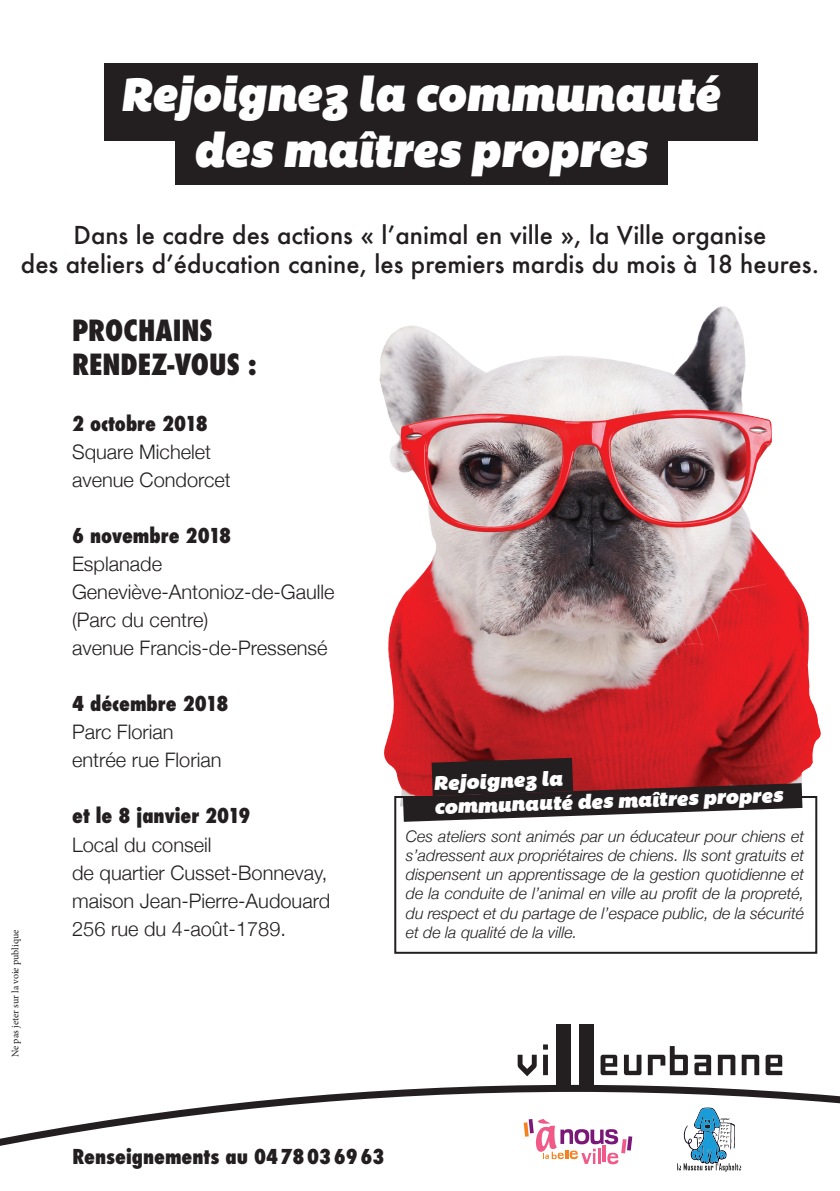
<style>
.page{position:relative;width:840px;height:1191px;background:#fff}
.page>*{position:absolute;margin:0;border:0;box-sizing:border-box;transform-origin:0 0}
.t1{font:italic 48px/56px "Bemio";color:#fff;text-align:center;scale:.92 1}
.t2{font:800 condensed 28.4px/34px "Futura";color:#231f20}
.t3{font:500 24px/28.8px "Futura";color:#231f20;text-align:center}
.t4{font:300 20px/28px "Helvetica Neue";color:#231f20}
.t5{font:800 condensed 20px "Futura";color:#231f20}
.t6{font:italic 20px/24px "Bemio";color:#fff}
.t7{font:italic 300 16px/19.2px "Helvetica Neue";color:#231f20;text-align:justify}
.t8{font:10px "Minion Pro";color:#231f20}
</style>
<div class="page">
<img style="left:379px;top:306px;width:442px;height:500px">
<div style="left:394px;top:796px;width:422px;height:157px;border:2px solid #231f20"></div>
<svg style="left:403px;top:758px;width:399px;height:64px;background:#6a3739"></svg>
<div style="left:104px;top:63px;width:653px;height:78px;background:#231f20"></div>
<div style="left:175px;top:141px;width:492px;height:44px;background:#231f20"></div>
<svg style="left:0;top:1084px;width:839px;height:87px"></svg>
<svg style="left:517px;top:1054px;width:19px;height:22px"></svg>
<svg style="left:543px;top:1044px;width:4px;height:5px"></svg>
<svg style="left:543px;top:1054px;width:4px;height:21px"></svg>
<svg style="left:600px;top:1054px;width:17px;height:21px"></svg>
<svg style="left:765px;top:1054px;width:16px;height:21px"></svg>
<svg style="left:623px;top:1054px;width:18px;height:21px"></svg>
<svg style="left:647px;top:1046px;width:40px;height:29px"></svg>
<svg style="left:694px;top:1054px;width:16px;height:21px"></svg>
<svg style="left:717px;top:1054px;width:18px;height:21px"></svg>
<svg style="left:741px;top:1054px;width:17px;height:21px"></svg>
<div style="left:556px;top:1024px;width:14px;height:61px;background:#231f20"></div>
<div style="left:579px;top:1024px;width:14px;height:61px;background:#231f20"></div>
<svg style="left:523px;top:1119px;width:109px;height:45px"></svg>
<svg style="left:676px;top:1107px;width:64px;height:65px"></svg>
<h1 class="t1" style="left:120px;top:66px;width:653px">Rejoignez la communauté des maîtres propres</h1>
<h3 class="t3" style="left:21px;top:220px;width:799px">Dans le cadre des actions « l’animal en ville », la Ville organise<br>des ateliers d’éducation canine, les premiers mardis du mois à 18 heures.</h3>
<p class="t8" style="left:9px;top:1057px;width:129px;rotate:-90deg">Ne pas jeter sur la voie publique</p>
<h2 class="t2" style="left:72px;top:313px;width:186px">PROCHAINS<br>RENDEZ-VOUS :</h2>
<p class="t5" style="left:72px;top:410px;width:137px">2 octobre 2018</p>
<p class="t4" style="left:72px;top:437px;width:160px">Square Michelet avenue Condorcet</p>
<p class="t5" style="left:72px;top:522px;width:161px">6 novembre 2018</p>
<p class="t4" style="left:72px;top:549px;width:264px">Esplanade<br>Geneviève-Antonioz-de-Gaulle (Parc du centre)<br>avenue Francis-de-Pressensé</p>
<p class="t5" style="left:72px;top:690px;width:158px">4 décembre 2018</p>
<p class="t4" style="left:72px;top:717px;width:151px">Parc Florian entrée rue Florian</p>
<p class="t5" style="left:72px;top:802px;width:180px">et le 8 janvier 2019</p>
<p class="t4" style="left:72px;top:829px;width:259px">Local du conseil<br>de quartier Cusset-Bonnevay, maison Jean-Pierre-Audouard<br>256 rue du 4-août-1789.</p>
<p class="t6" style="left:432px;top:771px;width:350px;rotate:-2deg">Rejoignez la<br>communauté des maîtres propres</p>
<p class="t7" style="left:405px;top:825px;width:400px">Ces ateliers sont animés par un éducateur pour chiens et s’adressent aux propriétaires de chiens. Ils sont gratuits et dispensent un apprentissage de la gestion quotidienne et de la conduite de l’animal en ville au profit de la propreté, du respect et du partage de l’espace public, de la sécurité et de la qualité de la ville.</p>
<p class="t5" style="left:72px;top:1142px;width:313px">Renseignements au 0478036963</p>
</div>
